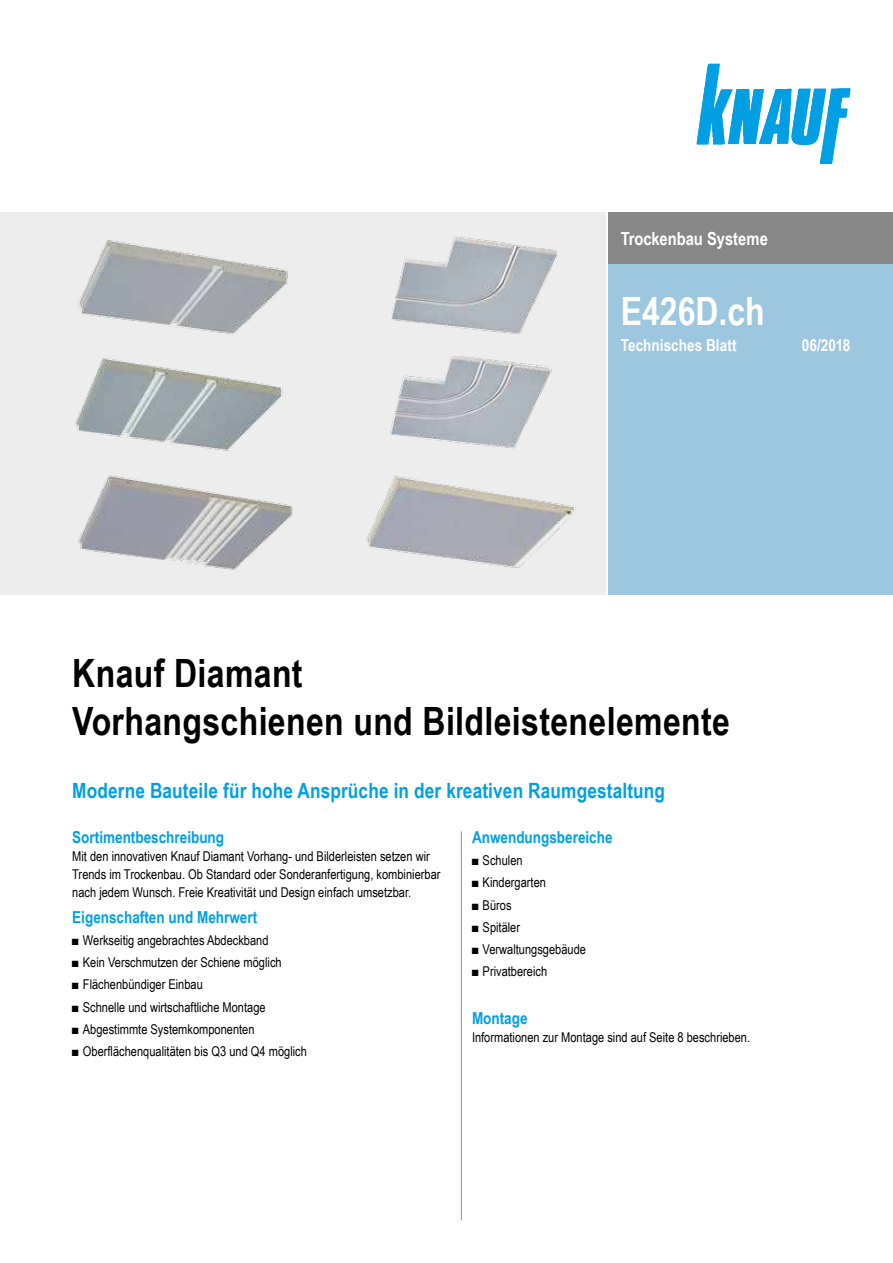
<style>
.page{position:relative;width:893px;height:1263px;background:#fff}
.page>*{position:absolute;margin:0;border:0;box-sizing:border-box;transform-origin:0 0}
.t1{font:700 39px/48px "Arial Narrow";letter-spacing:.01em;color:#000}
.t2{font:700 39px "Arial Narrow";color:#fff}
.t3{font:700 21px "Arial Narrow";letter-spacing:.005em;color:#009fe3}
.t4{font:700 18px "Arial Narrow";color:#fff}
.t5{font:700 16.5px "Arial Narrow";color:#009fe3}
.t6{font:700 16.5px "Arial Narrow";letter-spacing:.005em;color:#fff}
.t7{font:13.5px/18px "Arial Narrow";color:#000}
</style>
<div class="page">
<img style="left:697px;top:64px;width:153px;height:99px">
<div style="left:0;top:213px;width:606px;height:382px;background:#ededed"></div>
<img style="left:78px;top:240px;width:210px;height:94px">
<img style="left:75px;top:358px;width:208px;height:93px">
<img style="left:78px;top:475px;width:215px;height:95px">
<img style="left:391px;top:237px;width:167px;height:97px">
<img style="left:366px;top:476px;width:210px;height:92px">
<img style="left:390px;top:357px;width:162px;height:92px">
<div style="left:608px;top:213px;width:285px;height:382px;background:#9dc7de"></div>
<div style="left:608px;top:213px;width:285px;height:51px;background:#878787"></div>
<hr style="left:461px;top:831px;width:1px;height:389px;background:#9d9d9c">
<h3 class="t4" style="left:621px;top:225px;width:149px">Trockenbau Systeme</h3>
<h1 class="t2" style="left:621px;top:282px;width:145px">E426D.ch</h1>
<p class="t6" style="left:621px;top:333px;width:117px">Technisches Blatt</p>
<p class="t6" style="left:802px;top:333px;width:50px">06/2018</p>
<h1 class="t1" style="left:72px;top:647px;width:659px">Knauf Diamant<br>Vorhangschienen und Bildleistenelemente</h1>
<h2 class="t3" style="left:72px;top:775px;width:594px">Moderne Bauteile für hohe Ansprüche in der kreativen Raumgestaltung</h2>
<p class="t5" style="left:72px;top:824px;width:153px">Sortimentbeschreibung</p>
<p class="t7" style="left:72px;top:846px;width:370px">Mit den innovativen Knauf Diamant Vorhang- und Bilderleisten setzen wir<br>Trends im Trockenbau. Ob Standard oder Sonderanfertigung, kombinierbar nach jedem Wunsch. Freie Kreativität und Design einfach umsetzbar.</p>
<p class="t5" style="left:72px;top:904px;width:186px">Eigenschaften und Mehrwert</p>
<p class="t7" style="left:72px;top:930px;width:198px">■ Werkseitig angebrachtes Abdeckband</p>
<p class="t7" style="left:72px;top:953px;width:211px">■ Kein Verschmutzen der Schiene möglich</p>
<p class="t7" style="left:72px;top:975px;width:132px">■ Flächenbündiger Einbau</p>
<p class="t7" style="left:72px;top:997px;width:195px">■ Schnelle und wirtschaftliche Montage</p>
<p class="t7" style="left:72px;top:1019px;width:184px">■ Abgestimmte Systemkomponenten</p>
<p class="t7" style="left:72px;top:1042px;width:236px">■ Oberflächenqualitäten bis Q3 und Q4 möglich</p>
<p class="t5" style="left:472px;top:824px;width:142px">Anwendungsbereiche</p>
<p class="t7" style="left:472px;top:851px;width:52px">■ Schulen</p>
<p class="t7" style="left:472px;top:873px;width:76px">■ Kindergarten</p>
<p class="t7" style="left:472px;top:895px;width:41px">■ Büros</p>
<p class="t7" style="left:472px;top:917px;width:50px">■ Spitäler</p>
<p class="t7" style="left:472px;top:940px;width:116px">■ Verwaltungsgebäude</p>
<p class="t7" style="left:472px;top:962px;width:77px">■ Privatbereich</p>
<p class="t5" style="left:472px;top:1006px;width:57px">Montage</p>
<p class="t7" style="left:472px;top:1028px;width:280px">Informationen zur Montage sind auf Seite 8 beschrieben.</p>
</div>
